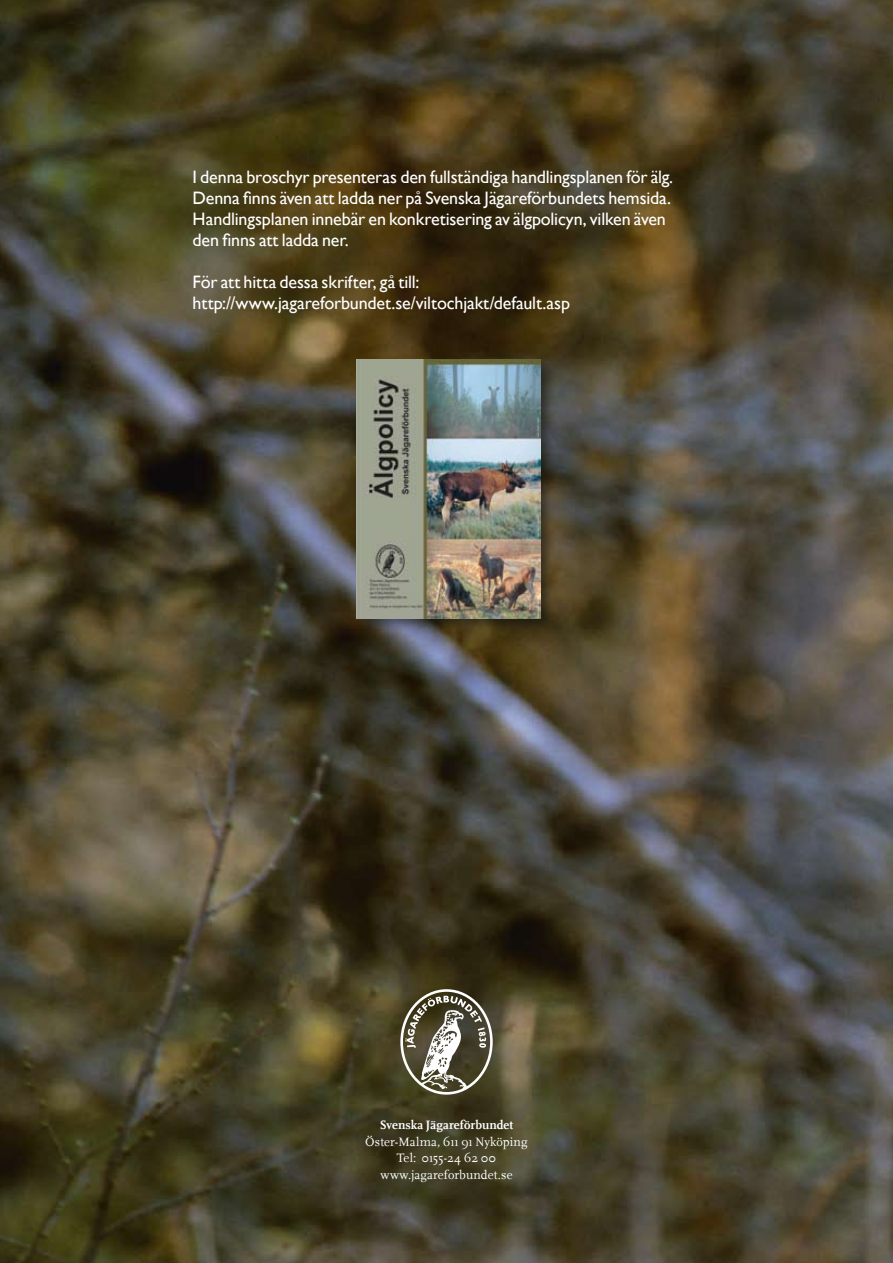
<style>
.page{position:relative;width:893px;height:1263px;background:#fff}
.page>*{position:absolute;margin:0;border:0;box-sizing:border-box;transform-origin:0 0}
.t1{font:18px/21px "Gill Sans";letter-spacing:-.01em;color:#fff}
.t2{font:12.75px/16.5px "Scala";letter-spacing:.01em;color:#fff;text-align:center}
.t3{font:700 12.75px "Scala LF";color:#fff}
</style>
<div class="page">
<img style="left:0;top:0;width:893px;height:1263px">
<svg style="left:400px;top:989px;width:93px;height:105px"></svg>
<div style="left:353px;top:356px;width:208px;height:284px;background:#161514;opacity:.55"></div>
<img style="left:357px;top:359px;width:183px;height:259px">
<p class="t1" style="left:193px;top:166px;width:482px">I denna broschyr presenteras den fullständiga handlingsplanen för älg.<br>Denna finns även att ladda ner på Svenska Jägareförbundets hemsida.<br>Handlingsplanen innebär en konkretisering av älgpolicyn, vilken även den finns att ladda ner.</p>
<p class="t1" style="left:193px;top:271px;width:379px">För att hitta dessa skrifter, gå till: http://www.jagareforbundet.se/viltochjakt/default.asp</p>
<p class="t3" style="left:380px;top:1118px;width:135px">Svenska Jägareförbundet</p>
<p class="t2" style="left:365px;top:1134px;width:164px">Öster-Malma, 611 91 Nyköping<br>Tel: 0155-24 62 00 www.jagareforbundet.se</p>
</div>
